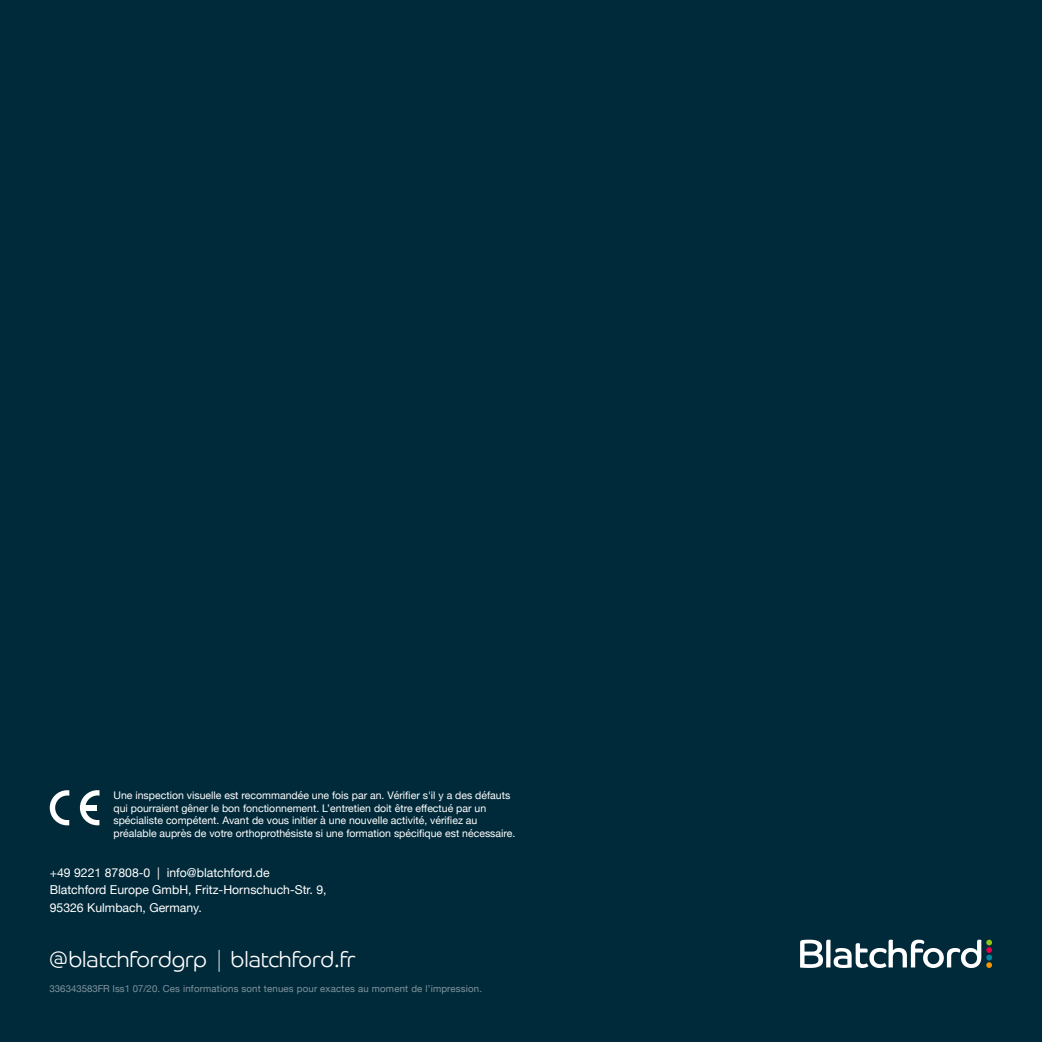
<style>
.page{position:relative;width:1042px;height:1042px;background:#002a3a}
.page>*{position:absolute;margin:0;border:0;box-sizing:border-box;transform-origin:0 0}
.t1{font:300 21.88px "Co Headline";color:#fff}
.t2{font:12.25px/17.5px "Helvetica Neue";color:#fff}
.t3{font:10.5px/12.6px "Helvetica Neue";color:#fff}
.t4{font:9.62px "Helvetica Neue";letter-spacing:.02em;color:#80949d}
.s1{font-family:"Helvetica Neue";font-weight:100}
</style>
<div class="page">
<svg style="left:50px;top:790px;width:19px;height:35px"></svg>
<svg style="left:80px;top:790px;width:19px;height:35px"></svg>
<div style="left:82px;top:805px;width:14px;height:5px;background:#fff"></div>
<svg style="left:800px;top:939px;width:192px;height:29px"></svg>
<p class="t3" style="left:113px;top:789px;width:403px">Une inspection visuelle est recommandée une fois par an. Vérifier s'il y a des défauts qui pourraient gêner le bon fonctionnement. L’entretien doit être effectué par un spécialiste compétent. Avant de vous initier à une nouvelle activité, vérifiez au préalable auprès de votre orthoprothésiste si une formation spécifique est nécessaire.</p>
<p class="t2" style="left:50px;top:864px;width:278px">+49 9221 87808-0 | info@blatchford.de<br>Blatchford Europe GmbH, Fritz-Hornschuch-Str. 9,<br>95326 Kulmbach, Germany.</p>
<h1 class="t1" style="left:50px;top:947px;width:307px"><sup>@</sup>blatchfordgrp <span class="s1">|</span> blatchford.fr</h1>
<p class="t4" style="left:50px;top:981px;width:434px">336343583FR Iss1 07/20. Ces informations sont tenues pour exactes au moment de l’impression.</p>
</div>
